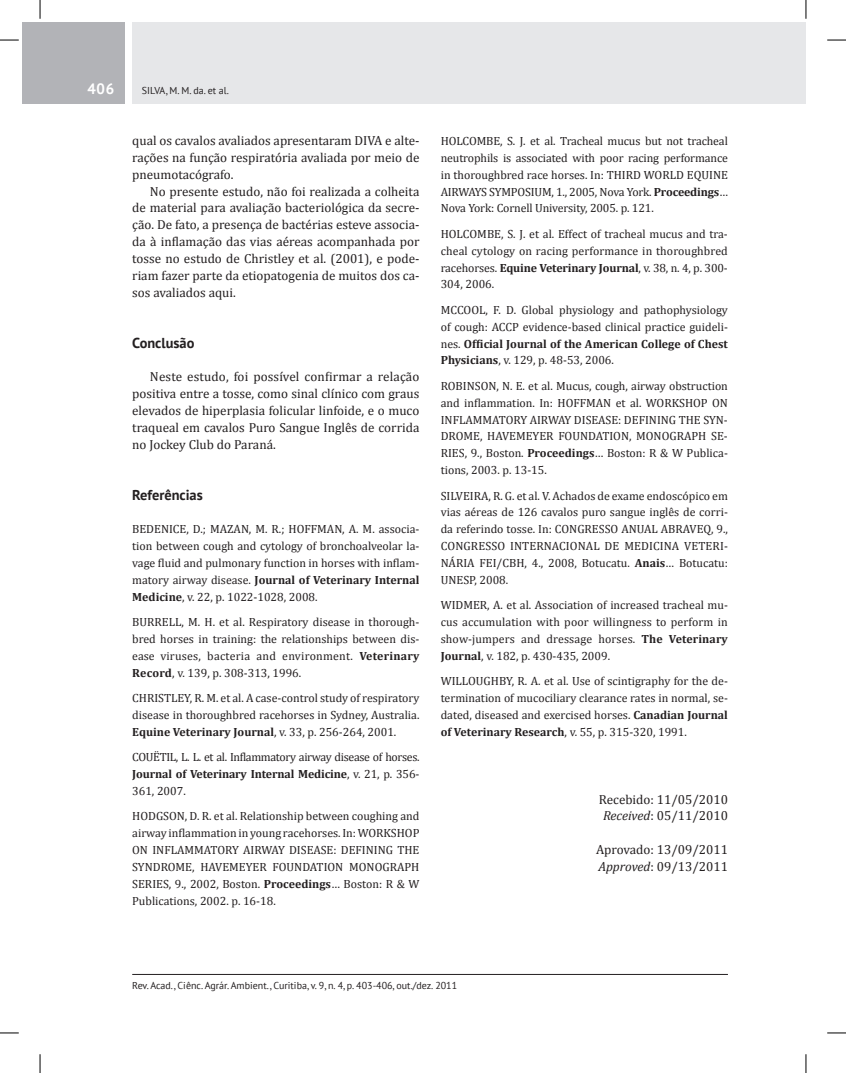
<style>
.page{position:relative;width:846px;height:1073px;background:#fff}
.page>*{position:absolute;margin:0;border:0;box-sizing:border-box;transform-origin:0 0}
.t1{font:700 15px "PT Sans";color:#fff}
.t2{font:700 14.38px "PT Sans";color:#231f20}
.t3{font:13.12px/16.9px "Cambria";color:#231f20;text-align:justify}
.t4{font:11.88px/16.9px "Cambria";color:#231f20;text-align:justify}
.t5{font:10px "PT Sans";color:#231f20}
.s1{font-weight:700}
.s2{font-style:italic}
</style>
<div class="page">
<div style="left:132px;top:22px;width:673px;height:82px;background:#e6e7e9"></div>
<div style="left:22px;top:22px;width:103px;height:82px;background:#b2b3b7"></div>
<hr style="left:132px;top:973px;width:595px;height:1px;background:#231f20">
<svg style="left:0;top:39px;width:19px;height:2px"></svg>
<svg style="left:827px;top:39px;width:18px;height:2px"></svg>
<svg style="left:0;top:1032px;width:19px;height:1px"></svg>
<svg style="left:827px;top:1032px;width:18px;height:1px"></svg>
<svg style="left:39px;top:0;width:2px;height:19px"></svg>
<svg style="left:39px;top:1054px;width:2px;height:18px"></svg>
<svg style="left:805px;top:0;width:1px;height:19px"></svg>
<svg style="left:805px;top:1054px;width:1px;height:18px"></svg>
<p class="t1" style="left:87px;top:79px;width:29px">406</p>
<p class="t5" style="left:142px;top:84px;width:88px">SILVA, M. M. da. et al.</p>
<p class="t3" style="left:132px;top:132px;width:289px">qual os cavalos avaliados apresentaram DIVA e alte&shy;rações na função respiratória avaliada por meio de pneumotacógrafo.</p>
<p class="t3" style="left:132px;top:182px;width:289px;text-indent:18px">No presente estudo, não foi realizada a colheita de material para avaliação bacteriológica da secre&shy;ção. De fato, a presença de bactérias esteve associa&shy;da à inflamação das vias aéreas acompanhada por tosse no estudo de Christley et al. (2001), e pode&shy;riam fazer parte da etiopatogenia de muitos dos ca&shy;sos avaliados aqui.</p>
<p class="t2" style="left:132px;top:333px;width:64px">Conclusão</p>
<p class="t3" style="left:132px;top:368px;width:289px;text-indent:18px">Neste estudo, foi possível confirmar a relação positiva entre a tosse, como sinal clínico com graus elevados de hiperplasia folicular linfoide, e o muco traqueal em cavalos Puro Sangue Inglês de corrida no Jockey Club do Paraná.</p>
<p class="t2" style="left:132px;top:485px;width:72px">Referências</p>
<p class="t4" style="left:132px;top:520px;width:289px">BEDENICE, D.; MAZAN, M. R.; HOFFMAN, A. M. associa&shy;tion between cough and cytology of bronchoalveolar la&shy;vage fluid and pulmonary function in horses with inflam&shy;matory airway disease. <span class="s1">Journal of Veterinary Internal Medicine</span>, v. 22, p. 1022-1028, 2008.</p>
<p class="t4" style="left:132px;top:613px;width:289px">BURRELL, M. H. et al. Respiratory disease in thorough&shy;bred horses in training: the relationships between dis&shy;ease viruses, bacteria and environment. <span class="s1">Veterinary Record</span>, v. 139, p. 308-313, 1996.</p>
<p class="t4" style="left:132px;top:689px;width:289px">CHRISTLEY, R. M. et al. A case-control study of respiratory disease in thoroughbred racehorses in Sydney, Australia.<br><span class="s1">Equine Veterinary Journal</span>, v. 33, p. 256-264, 2001.</p>
<p class="t4" style="left:132px;top:748px;width:289px">COUËTIL, L. L. et al. Inflammatory airway disease of horses.<br><span class="s1">Journal of Veterinary Internal Medicine</span>, v. 21, p. 356- 361, 2007.</p>
<p class="t4" style="left:132px;top:807px;width:289px">HODGSON, D. R. et al. Relationship between coughing and airway inflammation in young racehorses. In: WORKSHOP ON INFLAMMATORY AIRWAY DISEASE: DEFINING THE SYNDROME, HAVEMEYER FOUNDATION MONOGRAPH SERIES, 9., 2002, Boston. <span class="s1">Proceedings</span>… Boston: R &amp; W Publications, 2002. p. 16-18.</p>
<p class="t4" style="left:440px;top:132px;width:289px">HOLCOMBE, S. J. et al. Tracheal mucus but not tracheal neutrophils is associated with poor racing performance in thoroughbred race horses. In: THIRD WORLD EQUINE AIRWAYS SYMPOSIUM, 1., 2005, Nova York. <span class="s1">Proceedings</span>… Nova York: Cornell University, 2005. p. 121.</p>
<p class="t4" style="left:440px;top:225px;width:288px">HOLCOMBE, S. J. et al. Effect of tracheal mucus and tra&shy;cheal cytology on racing performance in thoroughbred racehorses. <span class="s1">Equine Veterinary Journal</span>, v. 38, n. 4, p. 300- 304, 2006.</p>
<p class="t4" style="left:440px;top:301px;width:289px">MCCOOL, F. D. Global physiology and pathophysiology of cough: ACCP evidence-based clinical practice guideli&shy;nes. <span class="s1">Official Journal of the American College of Chest Physicians</span>, v. 129, p. 48-53, 2006.</p>
<p class="t4" style="left:440px;top:377px;width:289px">ROBINSON, N. E. et al. Mucus, cough, airway obstruction and inflammation. In: HOFFMAN et al. WORKSHOP ON INFLAMMATORY AIRWAY DISEASE: DEFINING THE SYN-DROME, HAVEMEYER FOUNDATION, MONOGRAPH SE-RIES, 9., Boston. <span class="s1">Proceedings</span>… Boston: R &amp; W Publica&shy;tions, 2003. p. 13-15.</p>
<p class="t4" style="left:440px;top:487px;width:289px">SILVEIRA, R. G. et al. V. Achados de exame endoscópico em vias aéreas de 126 cavalos puro sangue inglês de corri&shy;da referindo tosse. In: CONGRESSO ANUAL ABRAVEQ, 9., CONGRESSO INTERNACIONAL DE MEDICINA VETERI-NÁRIA FEI/CBH, 4., 2008, Botucatu. <span class="s1">Anais</span>… Botucatu:<br>UNESP, 2008.</p>
<p class="t4" style="left:440px;top:596px;width:289px">WIDMER, A. et al. Association of increased tracheal mu&shy;cus accumulation with poor willingness to perform in show-jumpers and dressage horses. <span class="s1">The Veterinary Journal</span>, v. 182, p. 430-435, 2009.</p>
<p class="t4" style="left:440px;top:672px;width:289px">WILLOUGHBY, R. A. et al. Use of scintigraphy for the de&shy;termination of mucociliary clearance rates in normal, se&shy;dated, diseased and exercised horses. <span class="s1">Canadian Journal of Veterinary Research</span>, v. 55, p. 315-320, 1991.</p>
<p class="t3" style="left:598px;top:790px;width:130px;text-align:center">Recebido: 11/05/2010<br><span class="s2">Received</span>: 05/11/2010</p>
<p class="t3" style="left:596px;top:841px;width:133px">Aprovado: 13/09/2011<br><span class="s2">Approved</span>: 09/13/2011</p>
<p class="t5" style="left:132px;top:979px;width:326px">Rev. Acad., Ciênc. Agrár. Ambient., Curitiba, v. 9, n. 4, p. 403-406, out./dez. 2011</p>
</div>
